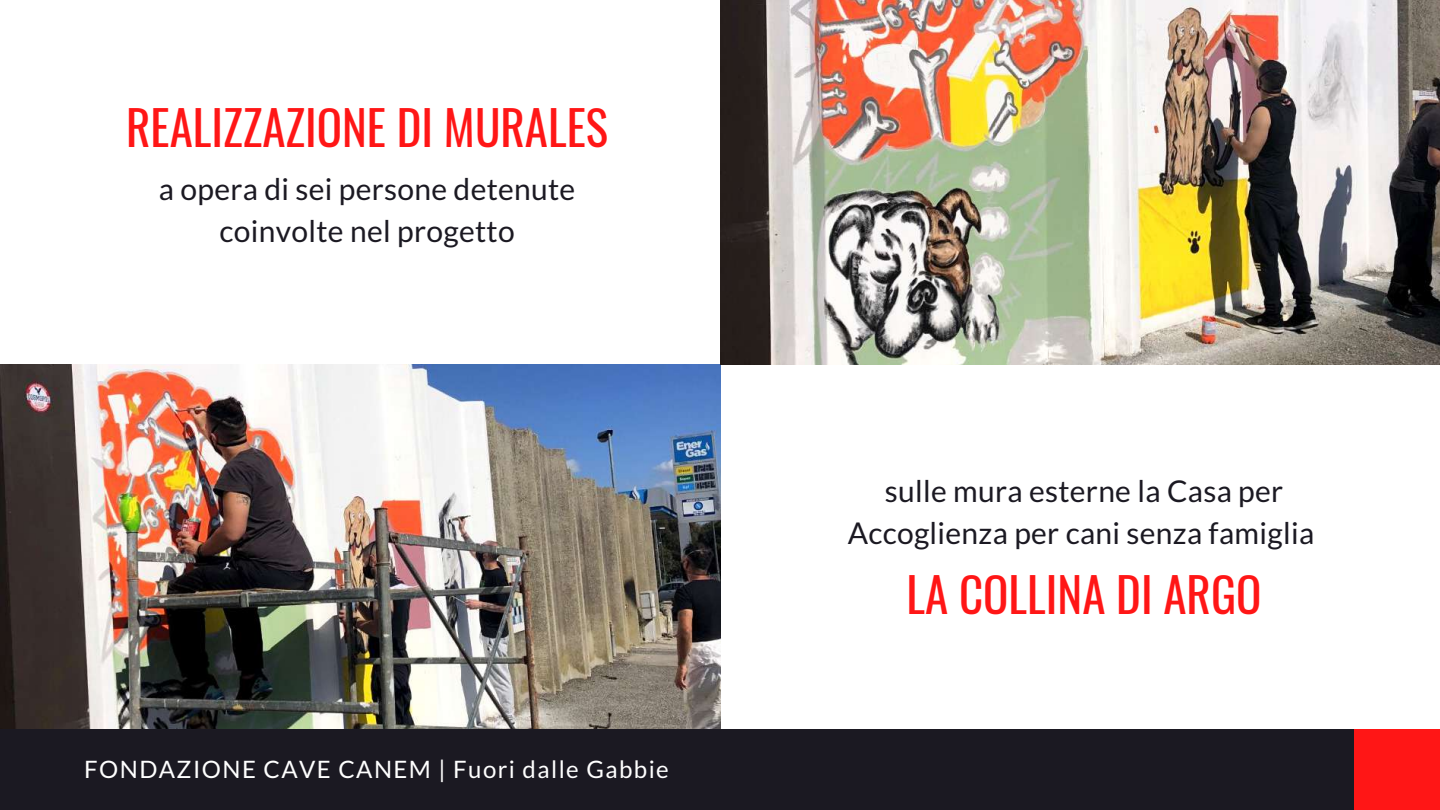
<style>
.page{position:relative;width:1440px;height:810px;background:#fff}
.page>*{position:absolute;margin:0;border:0;box-sizing:border-box;transform-origin:0 0}
.t1{font:47px "Oswald";color:#ff1616}
.t2{font:30px/42px "Lato";letter-spacing:.01em;color:#1b1922;text-align:center}
.t3{font:24px "Lato";letter-spacing:.06em;color:#fff}
</style>
<div class="page">
<img style="left:0;top:365px;width:720px;height:364px">
<img style="left:720px;top:0;width:720px;height:365px">
<div style="left:0;top:729px;width:1440px;height:81px;background:#1b1922"></div>
<div style="left:1354px;top:729px;width:86px;height:81px;background:#ff1616"></div>
<h1 class="t1" style="left:126px;top:91px;width:483px">REALIZZAZIONE DI MURALES</h1>
<p class="t2" style="left:159px;top:167px;width:418px">a opera di sei persone detenute coinvolte nel progetto</p>
<p class="t3" style="left:84px;top:754px;width:586px">FONDAZIONE CAVE CANEM | Fuori dalle Gabbie</p>
<p class="t2" style="left:848px;top:469px;width:468px">sulle mura esterne la Casa per<br>Accoglienza per cani senza famiglia</p>
<h1 class="t1" style="left:907px;top:558px;width:356px">LA COLLINA DI ARGO</h1>
</div>
